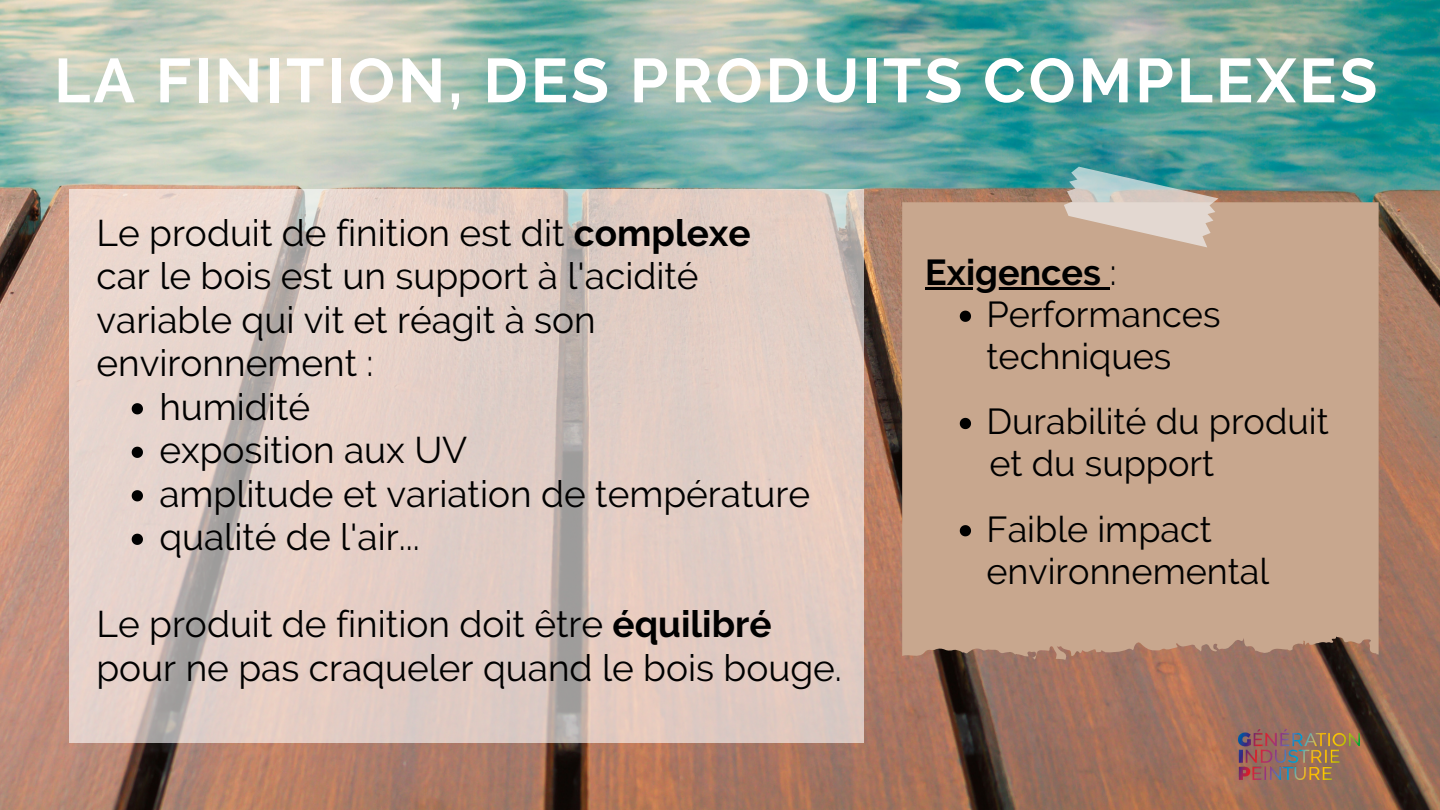
<style>
.page{position:relative;width:1440px;height:810px;background:#fff}
.page>*{position:absolute;margin:0;border:0;box-sizing:border-box;transform-origin:0 0}
.t1{font:700 62px "Raleway";letter-spacing:.05em;color:#fff}
.t2{font:37px/43.5px "Raleway";color:#000}
.t3{font:36px/42px "Raleway";color:#000}
.t4{font:700 36px "Raleway";color:#000}
.s1{font-weight:700}
.s2{font-weight:400}
</style>
<div class="page">
<img style="left:0;top:0;width:1440px;height:810px">
<img style="left:1238px;top:729px;width:121px;height:51px">
<svg style="left:69px;top:189px;width:795px;height:554px;fill:#e3cdc5"></svg>
<svg style="left:132px;top:403px;width:11px;height:11px"></svg>
<svg style="left:132px;top:447px;width:11px;height:11px"></svg>
<svg style="left:132px;top:490px;width:11px;height:11px"></svg>
<svg style="left:132px;top:534px;width:11px;height:11px"></svg>
<div style="left:902px;top:202px;width:476px;height:458px;background:#c8a78e"></div>
<svg style="left:1064px;top:167px;width:154px;height:80px"></svg>
<svg style="left:960px;top:311px;width:11px;height:11px"></svg>
<svg style="left:960px;top:418px;width:11px;height:11px"></svg>
<svg style="left:960px;top:525px;width:11px;height:11px"></svg>
<hr style="left:925px;top:287px;width:185px;height:3px;background:#000">
<h1 class="t1" style="left:54px;top:44px;width:1325px">LA FINITION, DES PRODUITS COMPLEXES</h1>
<p class="t2" style="left:96px;top:211px;width:656px">Le produit de finition est dit <span class="s1">complexe </span>car le bois est un support à l'acidité variable qui vit et réagit à son environnement :</p>
<p class="t2" style="left:159px;top:385px;width:652px">humidité<br>exposition aux UV<br>amplitude et variation de température qualité de l'air...</p>
<p class="t2" style="left:96px;top:602px;width:747px">Le produit de finition doit être <span class="s1">équilibré </span>pour ne pas craqueler quand le bois bouge.</p>
<p class="t4" style="left:925px;top:251px;width:193px">Exigences <span class="s2">:</span></p>
<p class="t3" style="left:986px;top:293px;width:236px">Performances techniques</p>
<p class="t3" style="left:986px;top:401px;width:344px">Durabilité du produit</p>
<p class="t3" style="left:990px;top:443px;width:226px">et du support</p>
<p class="t3" style="left:986px;top:508px;width:284px">Faible impact environnemental</p>
</div>
